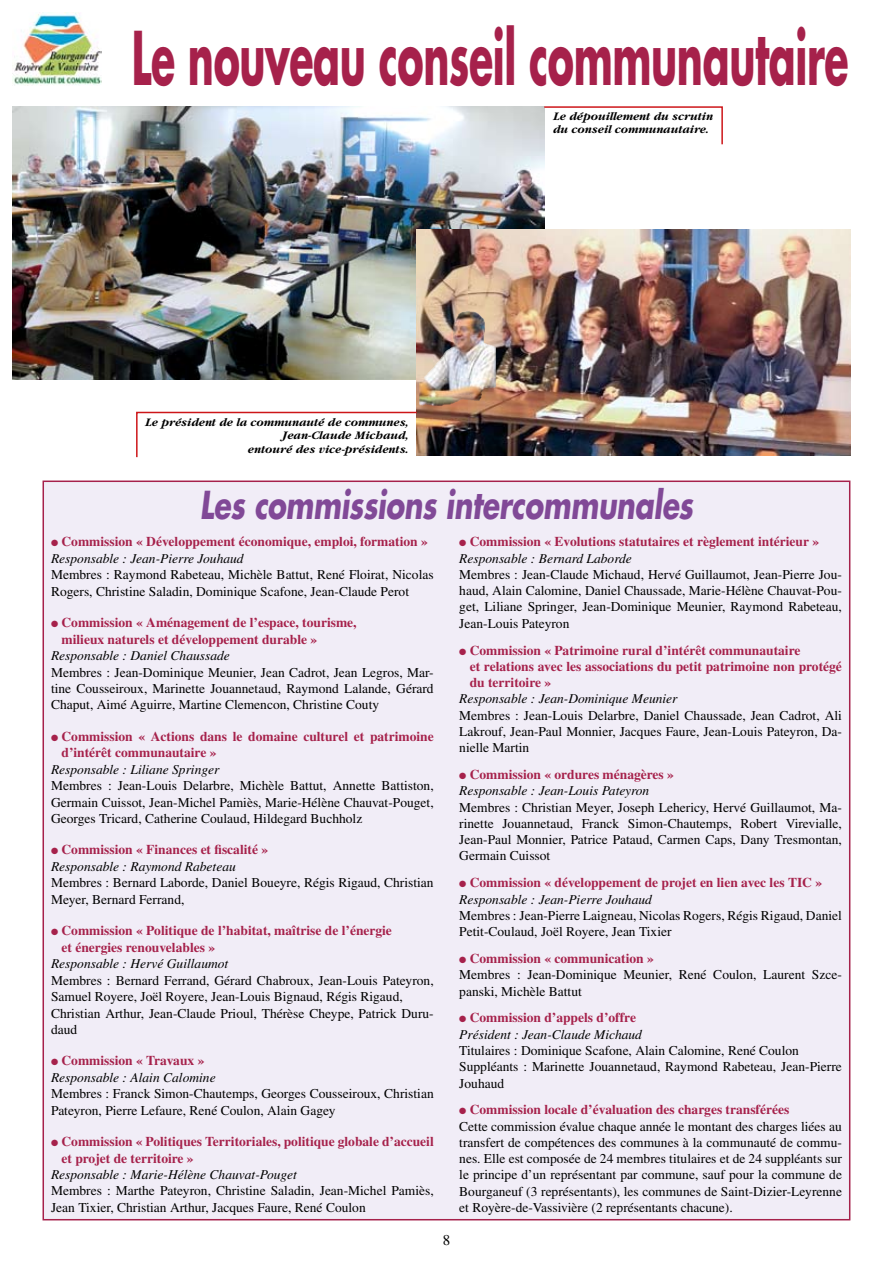
<style>
.page{position:relative;width:893px;height:1263px;background:#fff}
.page>*{position:absolute;margin:0;border:0;box-sizing:border-box;transform-origin:0 0}
.t1{font:700 72px "Futura";letter-spacing:-.01em;color:#a6214b;scale:.55 1}
.t2{font:italic 700 37.5px "Futura";letter-spacing:-.01em;color:#814997;scale:.75 1}
.t3{font:15px "Times";color:#000}
.t4{font:13.5px/16.2px "Times";color:#000}
.t5{font:700 13.5px/16.5px "Times";color:#a6214b}
.t6{font:italic 13.5px/16.2px "Times";color:#000}
.t7{font:italic 700 12px/13.5px "Garamond";color:#000}
.s1{font-weight:400;font-style:italic;color:#000}
.s2{color:#a6214b}
.s3{font-weight:700;font-style:normal;color:#a6214b}
.s4{font-weight:700;color:#a6214b}
</style>
<div class="page">
<img style="left:13px;top:13px;width:89px;height:72px">
<img style="left:13px;top:106px;width:532px;height:274px">
<img style="left:417px;top:230px;width:433px;height:226px">
<img style="left:419px;top:311px;width:77px;height:95px">
<svg style="left:543px;top:106px;width:180px;height:40px"></svg>
<svg style="left:136px;top:411px;width:282px;height:47px"></svg>
<div style="left:43px;top:480px;width:807px;height:740px;background:#f1edf7;border:2px solid #a6214b"></div>
<h1 class="t1" style="left:132px;top:10px;width:1305px">Le nouveau conseil communautaire</h1>
<p class="t7" style="left:553px;top:109px;width:161px">Le dépouillement du scrutin du conseil communautaire.</p>
<p class="t7" style="left:145px;top:415px;width:265px;text-align:right">Le président de la communauté de communes,<br>Jean-Claude Michaud,<br>entouré des vice-présidents.</p>
<h2 class="t2" style="left:200px;top:480px;width:659px">Les commissions intercommunales</h2>
<p class="t5" style="left:51px;top:533px;width:378px">● Commission « Développement économique, emploi, formation »<br><span class="s1">Responsable : Jean-Pierre Jouhaud</span></p>
<p class="t4" style="left:51px;top:566px;width:384px">Membres : Raymond Rabeteau, Michèle Battut, René Floirat, Nicolas<br>Rogers, Christine Saladin, Dominique Scafone, Jean-Claude Perot</p>
<p class="t5" style="left:62px;top:614px;width:297px;text-indent:-10px">● Commission « Aménagement de l’espace, tourisme, milieux naturels et développement durable »</p>
<p class="t6" style="left:51px;top:647px;width:180px">Responsable : Daniel Chaussade</p>
<p class="t4" style="left:51px;top:664px;width:384px;text-align:justify">Membres : Jean-Dominique Meunier, Jean Cadrot, Jean Legros, Mar&shy;tine Cousseiroux, Marinette Jouannetaud, Raymond Lalande, Gérard Chaput, Aimé Aguirre, Martine Clemencon, Christine Couty</p>
<p class="t5" style="left:62px;top:728px;width:374px;text-indent:-10px">● Commission « Actions dans le domaine culturel et patrimoine d’intérêt communautaire »</p>
<p class="t6" style="left:51px;top:761px;width:170px">Responsable : Liliane Springer</p>
<p class="t4" style="left:51px;top:777px;width:384px;text-align:justify">Membres : Jean-Louis Delarbre, Michèle Battut, Annette Battiston, Germain Cuissot, Jean-Michel Pamiès, Marie-Hélène Chauvat-Pouget, Georges Tricard, Catherine Coulaud, Hildegard Buchholz</p>
<p class="t5" style="left:51px;top:841px;width:219px">● Commission « Finances et fiscalité »<br><span class="s1">Responsable : Raymond Rabeteau</span></p>
<p class="t4" style="left:51px;top:874px;width:384px">Membres : Bernard Laborde, Daniel Boueyre, Régis Rigaud, Christian<br>Meyer, Bernard Ferrand,</p>
<p class="t5" style="left:62px;top:922px;width:332px;text-indent:-10px">● Commission « Politique de l’habitat, maîtrise de l’énergie et énergies renouvelables »</p>
<p class="t6" style="left:51px;top:955px;width:179px">Responsable : Hervé Guillaumot</p>
<p class="t4" style="left:51px;top:972px;width:384px">Membres : Bernard Ferrand, Gérard Chabroux, Jean-Louis Pateyron, Samuel Royere, Joël Royere, Jean-Louis Bignaud, Régis Rigaud, Christian Arthur, Jean-Claude Prioul, Thérèse Cheype, Patrick Duru&shy;daud</p>
<p class="t6" style="left:51px;top:1052px;width:166px"><span class="s2">●</span> <span class="s3">Commission « Travaux »<br></span>Responsable : Alain Calomine</p>
<p class="t4" style="left:51px;top:1085px;width:384px">Membres : Franck Simon-Chautemps, Georges Cousseiroux, Christian<br>Pateyron, Pierre Lefaure, René Coulon, Alain Gagey</p>
<p class="t5" style="left:62px;top:1133px;width:374px;text-indent:-10px">● Commission « Politiques Territoriales, politique globale d’accueil et projet de territoire »</p>
<p class="t6" style="left:51px;top:1166px;width:247px">Responsable : Marie-Hélène Chauvat-Pouget</p>
<p class="t4" style="left:51px;top:1183px;width:384px">Membres : Marthe Pateyron, Christine Saladin, Jean-Michel Pamiès,<br>Jean Tixier, Christian Arthur, Jacques Faure, René Coulon</p>
<p class="t5" style="left:459px;top:533px;width:361px">● Commission « Evolutions statutaires et règlement intérieur »<br><span class="s1">Responsable : Bernard Laborde</span></p>
<p class="t4" style="left:459px;top:566px;width:384px;text-align:justify">Membres : Jean-Claude Michaud, Hervé Guillaumot, Jean-Pierre Jou&shy;haud, Alain Calomine, Daniel Chaussade, Marie-Hélène Chauvat-Pou&shy;get, Liliane Springer, Jean-Dominique Meunier, Raymond Rabeteau, Jean-Louis Pateyron</p>
<p class="t5" style="left:470px;top:642px;width:374px;text-indent:-10px">● Commission « Patrimoine rural d’intérêt communautaire<br>et relations avec les associations du petit patrimoine non protégé du territoire »</p>
<p class="t6" style="left:459px;top:691px;width:220px">Responsable : Jean-Dominique Meunier</p>
<p class="t4" style="left:459px;top:707px;width:384px;text-align:justify">Membres : Jean-Louis Delarbre, Daniel Chaussade, Jean Cadrot, Ali Lakrouf, Jean-Paul Monnier, Jacques Faure, Jean-Louis Pateyron, Da&shy;nielle Martin</p>
<p class="t6" style="left:459px;top:766px;width:216px"><span class="s2">●</span> <span class="s3">Commission « ordures ménagères »<br></span>Responsable : Jean-Louis Pateyron</p>
<p class="t4" style="left:459px;top:799px;width:384px;text-align:justify">Membres : Christian Meyer, Joseph Lehericy, Hervé Guillaumot, Ma&shy;rinette Jouannetaud, Franck Simon-Chautemps, Robert Virevialle, Jean-Paul Monnier, Patrice Pataud, Carmen Caps, Dany Tresmontan, Germain Cuissot</p>
<p class="t5" style="left:459px;top:874px;width:364px">● Commission « développement de projet en lien avec les TIC »<br><span class="s1">Responsable : Jean-Pierre Jouhaud</span></p>
<p class="t4" style="left:459px;top:907px;width:384px">Membres : Jean-Pierre Laigneau, Nicolas Rogers, Régis Rigaud, Daniel<br>Petit-Coulaud, Joël Royere, Jean Tixier</p>
<p class="t4" style="left:459px;top:950px;width:384px"><span class="s2">●</span> <span class="s4">Commission « communication »<br></span>Membres : Jean-Dominique Meunier, René Coulon, Laurent Szce&shy;panski, Michèle Battut</p>
<p class="t6" style="left:459px;top:1010px;width:184px"><span class="s2">●</span> <span class="s3">Commission d’appels d’offre<br></span>Président : Jean-Claude Michaud</p>
<p class="t4" style="left:459px;top:1042px;width:384px">Titulaires : Dominique Scafone, Alain Calomine, René Coulon<br>Suppléants : Marinette Jouannetaud, Raymond Rabeteau, Jean-Pierre<br>Jouhaud</p>
<p class="t4" style="left:459px;top:1102px;width:384px"><span class="s2">●</span> <span class="s4">Commission locale d’évaluation des charges transférées<br></span>Cette commission évalue chaque année le montant des charges liées au transfert de compétences des communes à la communauté de commu&shy;nes. Elle est composée de 24 membres titulaires et de 24 suppléants sur le principe d’un représentant par commune, sauf pour la commune de Bourganeuf (3 représentants), les communes de Saint-Dizier-Leyrenne et Royère-de-Vassivière (2 représentants chacune).</p>
<p class="t3" style="left:443px;top:1231px;width:9px">8</p>
</div>
